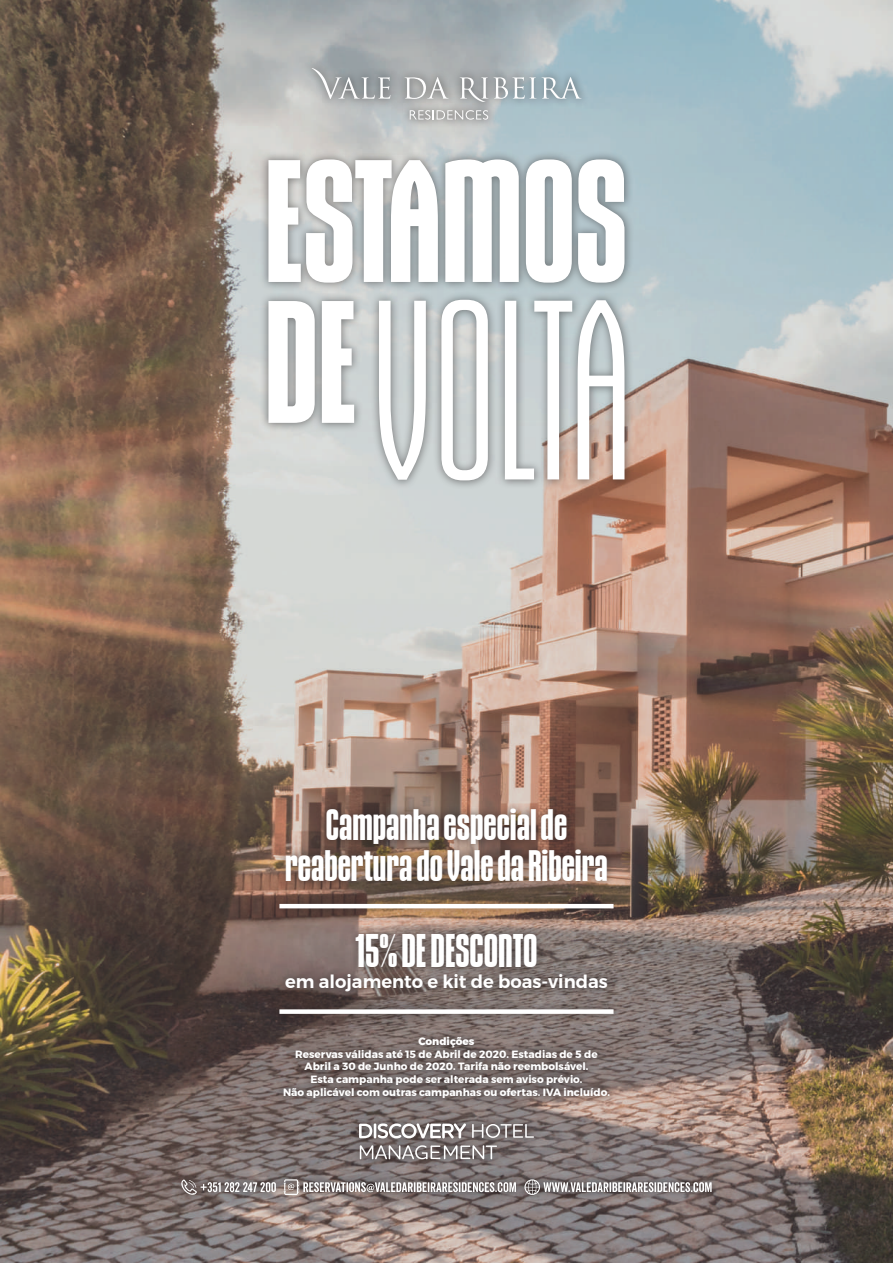
<style>
.page{position:relative;width:893px;height:1263px;background:#fff}
.page>*{position:absolute;margin:0;border:0;box-sizing:border-box;transform-origin:0 0}
.t1{font:700 45px "Gothiks Condensed";color:#fff}
.t2{font:700 42px/40.5px "Gothiks Condensed";color:#fff;text-align:center}
.t3{font:600 18px "Montserrat";color:#fff}
.t4{font:700 10.5px/12.6px "Montserrat";color:#fff;text-align:center}
.t5{font:800 10.5px "Montserrat";color:#fff}
</style>
<div class="page">
<img style="left:0;top:0;width:893px;height:1263px">
<div style="left:304px;top:60px;width:285px;height:69px;background:#231f20;opacity:.51"></div>
<svg style="left:410px;top:110px;width:78px;height:10px"></svg>
<svg style="left:311px;top:68px;width:79px;height:31px"></svg>
<svg style="left:405px;top:77px;width:44px;height:22px"></svg>
<svg style="left:460px;top:77px;width:76px;height:25px"></svg>
<svg style="left:542px;top:77px;width:39px;height:22px"></svg>
<div style="left:275px;top:1028px;width:343px;height:79px;background:#231f20;opacity:.51"></div>
<div style="left:277px;top:800px;width:339px;height:90px;background:#231f20;opacity:.51"></div>
<div style="left:277px;top:924px;width:339px;height:76px;background:#231f20;opacity:.51"></div>
<div style="left:350px;top:1114px;width:192px;height:54px;background:#231f20;opacity:.51"></div>
<svg style="left:359px;top:1123px;width:107px;height:15px"></svg>
<svg style="left:472px;top:1124px;width:62px;height:14px"></svg>
<svg style="left:360px;top:1145px;width:137px;height:14px"></svg>
<div style="left:172px;top:1170px;width:549px;height:34px;background:#231f20;opacity:.51"></div>
<svg style="left:181px;top:1179px;width:95px;height:16px"></svg>
<svg style="left:284px;top:1179px;width:232px;height:16px"></svg>
<svg style="left:524px;top:1179px;width:188px;height:16px"></svg>
<div style="left:271px;top:895px;width:352px;height:23px;background:#231f20;opacity:.51"></div>
<hr style="left:279px;top:904px;width:335px;height:4px;background:#fff">
<div style="left:259px;top:150px;width:375px;height:340px;background:#231f20;opacity:.51"></div>
<svg style="left:268px;top:301px;width:86px;height:122px"></svg>
<svg style="left:268px;top:159px;width:356px;height:124px"></svg>
<svg style="left:379px;top:300px;width:245px;height:180px"></svg>
<div style="left:271px;top:1000px;width:352px;height:23px;background:#231f20;opacity:.51"></div>
<div style="left:279px;top:1009px;width:335px;height:5px;background:#fff"></div>
<h2 class="t2" style="left:285px;top:804px;width:324px">Campanha especial de reabertura do Vale da Ribeira</h2>
<h1 class="t1" style="left:356px;top:924px;width:183px">15% DE DESCONTO</h1>
<h3 class="t3" style="left:285px;top:967px;width:324px">em alojamento e kit de boas-vindas</h3>
<p class="t5" style="left:418px;top:1033px;width:58px">Condições</p>
<p class="t4" style="left:283px;top:1048px;width:328px">Reservas válidas até 15 de Abril de 2020. Estadias de 5 de Abril a 30 de Junho de 2020. Tarifa não reembolsável.<br>Esta campanha pode ser alterada sem aviso prévio.<br>Não aplicável com outras campanhas ou ofertas. IVA incluído.</p>
</div>
